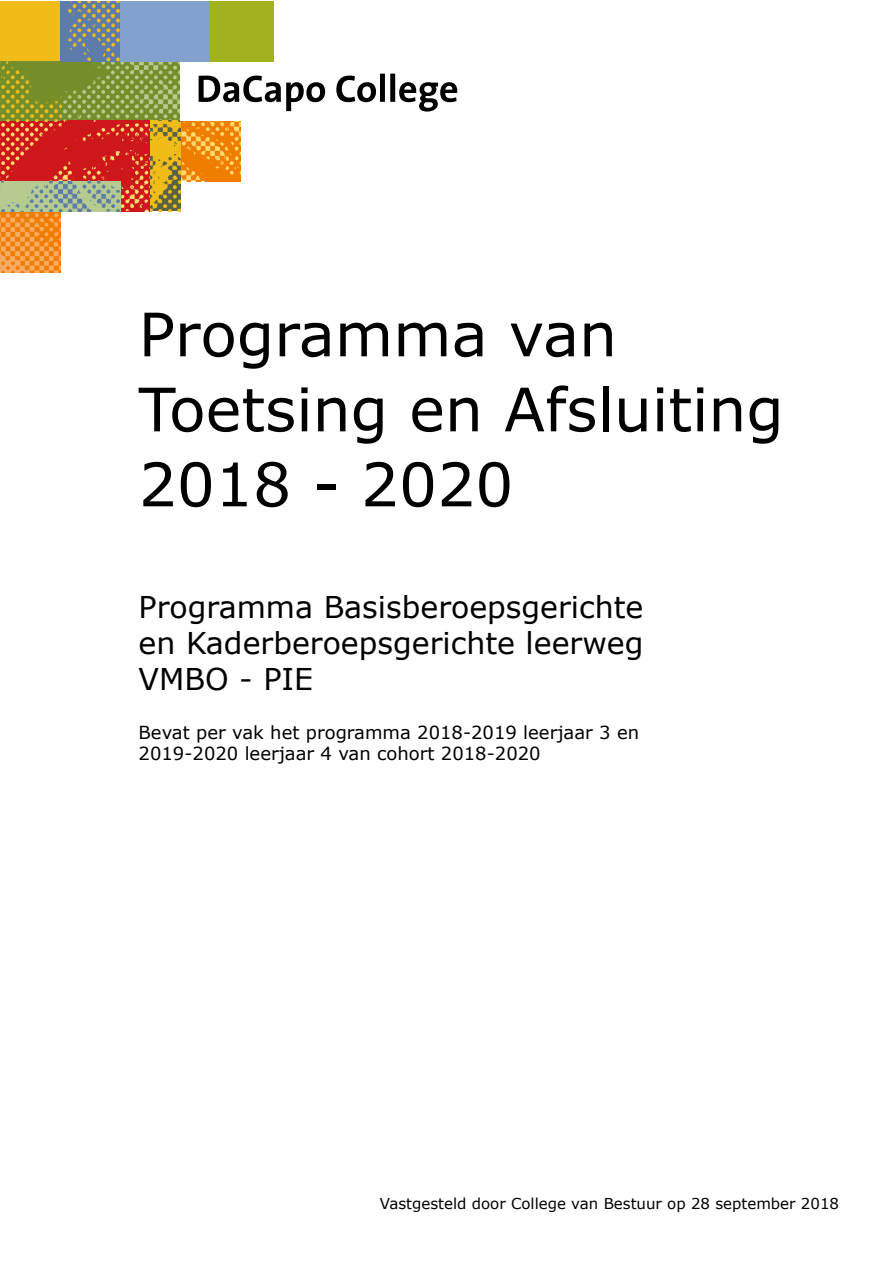
<style>
.page{position:relative;width:893px;height:1263px;background:#fff}
.page>*{position:absolute;margin:0;border:0;box-sizing:border-box;transform-origin:0 0}
.t1{font:60px/75px "Verdana";color:#000}
.t2{font:30px/36px "Verdana";color:#000;text-align:justify}
.t3{font:18px/21.6px "Verdana";color:#000}
.t4{font:15px "Verdana";color:#000}
</style>
<div class="page">
<img style="left:180px;top:122px;width:60px;height:59px">
<div style="left:0;top:1px;width:60px;height:121px;background:#f1bc18"></div>
<img style="left:0;top:211px;width:60px;height:61px">
<img style="left:60px;top:61px;width:120px;height:60px">
<img style="left:60px;top:1px;width:60px;height:60px">
<div style="left:120px;top:1px;width:90px;height:60px;background:#82a1cc"></div>
<svg style="left:0;top:121px;width:150px;height:90px;background:#d22d24"></svg>
<img style="left:0;top:181px;width:120px;height:30px">
<div style="left:210px;top:1px;width:63px;height:60px;background:#a2b21e"></div>
<svg style="left:150px;top:121px;width:30px;height:90px;background:#c09f25"></svg>
<svg style="left:199px;top:74px;width:258px;height:38px"></svg>
<svg style="left:0;top:61px;width:60px;height:60px;background:#859527"></svg>
<h1 class="t1" style="left:139px;top:296px;width:647px">Programma van<br>Toetsing en Afsluiting<br>2018 - 2020</h1>
<h2 class="t2" style="left:139px;top:589px;width:506px">Programma Basisberoepsgerichte en Kaderberoepsgerichte leerweg VMBO - PIE</h2>
<p class="t3" style="left:139px;top:721px;width:502px">Bevat per vak het programma 2018-2019 leerjaar 3 en<br>2019-2020 leerjaar 4 van cohort 2018-2020</p>
<p class="t4" style="left:380px;top:1193px;width:461px">Vastgesteld door College van Bestuur op 28 september 2018</p>
</div>
